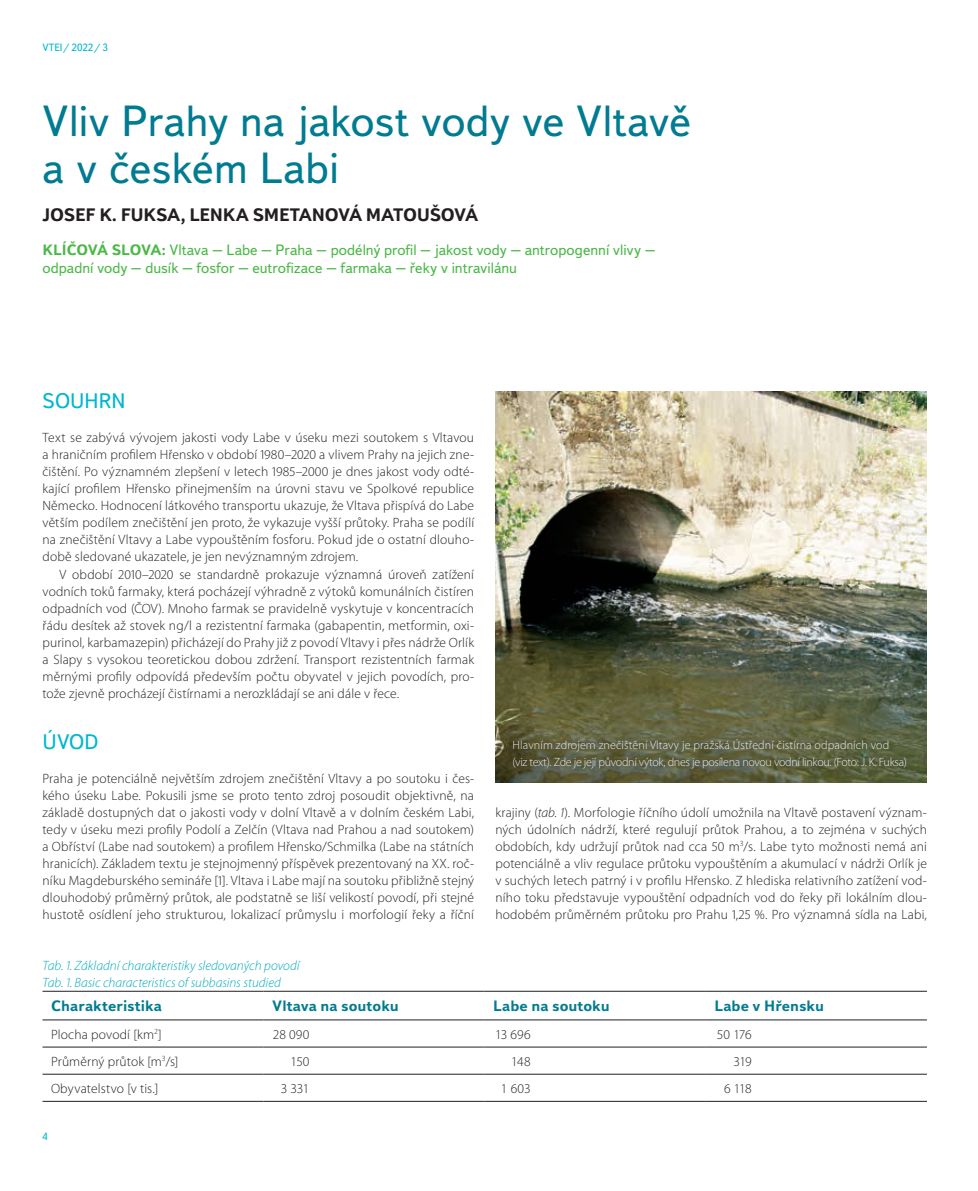
<style>
.page{position:relative;width:978px;height:1191px;background:#fff}
.page>*{position:absolute;margin:0;border:0;box-sizing:border-box;transform-origin:0 0}
.t1{font:43.5px/46.5px "Textbook New";letter-spacing:.005em;color:#007b91}
.t2{font:21px "Textbook New";letter-spacing:.005em;color:#00b7ce}
.t3{font:700 18px "Textbook New";letter-spacing:-.015em;color:#231f20}
.t4{font:15px/18px "Textbook New";color:#4cb848}
.t5{font:700 15px "Textbook New";color:#007b91}
.t6{font:300 13.5px/17px "Myriad Pro";letter-spacing:.01em;color:#231f20;text-align:justify}
.t7{font:italic 300 13.5px/17px "Myriad Pro";color:#00aabc}
.t8{font:300 12px/17px "Myriad Pro";color:#edeeed}
.t9{font:10.5px "Textbook New";color:#00b7ce}
.s1{font-weight:700}
.s2{font-style:italic}
</style>
<div class="page">
<svg style="left:43px;top:1020px;width:884px;height:81px"></svg>
<hr style="left:43px;top:1019px;width:221px;height:1px;background:#231f20">
<hr style="left:264px;top:1019px;width:221px;height:1px;background:#231f20">
<hr style="left:485px;top:1019px;width:221px;height:1px;background:#231f20">
<hr style="left:706px;top:1019px;width:221px;height:1px;background:#231f20">
<hr style="left:43px;top:1046px;width:221px;height:1px;background:#231f20">
<hr style="left:264px;top:1046px;width:221px;height:1px;background:#231f20">
<hr style="left:485px;top:1046px;width:221px;height:1px;background:#231f20">
<hr style="left:706px;top:1046px;width:221px;height:1px;background:#231f20">
<hr style="left:43px;top:1074px;width:221px;height:1px;background:#231f20">
<hr style="left:264px;top:1074px;width:221px;height:1px;background:#231f20">
<hr style="left:485px;top:1074px;width:221px;height:1px;background:#231f20">
<hr style="left:706px;top:1074px;width:221px;height:1px;background:#231f20">
<hr style="left:43px;top:991px;width:221px;height:1px;background:#231f20">
<hr style="left:264px;top:991px;width:221px;height:1px;background:#231f20">
<hr style="left:485px;top:991px;width:221px;height:1px;background:#231f20">
<hr style="left:706px;top:991px;width:221px;height:1px;background:#231f20">
<hr style="left:43px;top:1101px;width:221px;height:1px;background:#231f20">
<hr style="left:264px;top:1101px;width:221px;height:1px;background:#231f20">
<hr style="left:485px;top:1101px;width:221px;height:1px;background:#231f20">
<hr style="left:706px;top:1101px;width:221px;height:1px;background:#231f20">
<img style="left:495px;top:391px;width:432px;height:391px">
<div style="left:509px;top:734px;width:401px;height:38px;background:#231f20;opacity:.53"></div>
<p class="t9" style="left:43px;top:41px;width:67px">VTEI/ 2022/ 3</p>
<h1 class="t1" style="left:43px;top:98px;width:650px">Vliv Prahy na jakost vody ve Vltavě a v českém Labi</h1>
<h3 class="t3" style="left:43px;top:204px;width:437px">JOSEF K. FUKSA, LENKA SMETANOVÁ MATOUŠOVÁ</h3>
<p class="t4" style="left:43px;top:241px;width:615px"><span class="s1">KLÍČOVÁ SLOVA:</span> Vltava – Labe – Praha – podélný profil – jakost vody – antropogenní vlivy – odpadní vody – dusík – fosfor – eutrofizace – farmaka – řeky v intravilánu</p>
<h2 class="t2" style="left:43px;top:388px;width:84px">SOUHRN</h2>
<p class="t6" style="left:43px;top:429px;width:433px">Text se zabývá vývojem jakosti vody Labe v úseku mezi soutokem s Vltavou a hraničním profilem Hřensko v období 1980–2020 a vlivem Prahy na jejich zne&shy;čištění. Po významném zlepšení v letech 1985–2000 je dnes jakost vody odté&shy;kající profilem Hřensko přinejmenším na úrovni stavu ve Spolkové republice Německo. Hodnocení látkového transportu ukazuje, že Vltava přispívá do Labe větším podílem znečištění jen proto, že vykazuje vyšší průtoky. Praha se podílí na znečištění Vltavy a Labe vypouštěním fosforu. Pokud jde o ostatní dlouho&shy;době sledované ukazatele, je jen nevýznamným zdrojem.</p>
<p class="t6" style="left:43px;top:565px;width:433px;text-indent:17px">V období 2010–2020 se standardně prokazuje významná úroveň zatížení vodních toků farmaky, která pocházejí výhradně z výtoků komunálních čistíren odpadních vod (ČOV). Mnoho farmak se pravidelně vyskytuje v koncentracích řádu desítek až stovek ng/l a rezistentní farmaka (gabapentin, metformin, oxi&shy;purinol, karbamazepin) přicházejí do Prahy již z povodí Vltavy i přes nádrže Orlík a Slapy s vysokou teoretickou dobou zdržení. Transport rezistentních farmak měrnými profily odpovídá především počtu obyvatel v jejich povodích, pro&shy;tože zjevně procházejí čistírnami a nerozkládají se ani dále v řece.</p>
<h2 class="t2" style="left:43px;top:728px;width:57px">ÚVOD</h2>
<p class="t6" style="left:43px;top:769px;width:433px">Praha je potenciálně největším zdrojem znečištění Vltavy a po soutoku i čes&shy;kého úseku Labe. Pokusili jsme se proto tento zdroj posoudit objektivně, na základě dostupných dat o jakosti vody v dolní Vltavě a v dolním českém Labi, tedy v úseku mezi profily Podolí a Zelčín (Vltava nad Prahou a nad soutokem) a Obříství (Labe nad soutokem) a profilem Hřensko/Schmilka (Labe na státních hranicích). Základem textu je stejnojmenný příspěvek prezentovaný na XX. roč&shy;níku Magdeburského semináře [1]. Vltava i Labe mají na soutoku přibližně stejný dlouhodobý průměrný průtok, ale podstatně se liší velikostí povodí, při stejné hustotě osídlení jeho strukturou, lokalizací průmyslu i morfologií řeky a říční</p>
<p class="t8" style="left:512px;top:736px;width:396px">Hlavním zdrojem znečištění Vltavy je pražská Ústřední čistírna odpadních vod (viz text). Zde je její původní výtok, dnes je posílena novou vodní linkou. (Foto: J. K. Fuksa)</p>
<p class="t6" style="left:495px;top:803px;width:433px">krajiny (<span class="s2">tab. 1</span>). Morfologie říčního údolí umožnila na Vltavě postavení význam&shy;ných údolních nádrží, které regulují průtok Prahou, a to zejména v suchých obdobích, kdy udržují průtok nad cca 50 m<sup>3</sup>/s. Labe tyto možnosti nemá ani potenciálně a vliv regulace průtoku vypouštěním a akumulací v nádrži Orlík je v suchých letech patrný i v profilu Hřensko. Z hlediska relativního zatížení vod&shy;ního toku představuje vypouštění odpadních vod do řeky při lokálním dlou&shy;hodobém průměrném průtoku pro Prahu 1,25 %. Pro významná sídla na Labi,</p>
<p class="t7" style="left:43px;top:956px;width:259px">Tab. 1. Základní charakteristiky sledovaných povodí<br>Tab. 1. Basic characteristics of subbasins studied</p>
<p class="t5" style="left:51px;top:997px;width:112px">Charakteristika</p>
<p class="t5" style="left:272px;top:997px;width:128px">Vltava na soutoku</p>
<p class="t5" style="left:493px;top:997px;width:118px">Labe na soutoku</p>
<p class="t5" style="left:714px;top:997px;width:111px">Labe v Hřensku</p>
<p class="t6" style="left:51px;top:1025px;width:112px">Plocha povodí [km<sup>2</sup>]</p>
<p class="t6" style="left:273px;top:1025px;width:38px">28 090</p>
<p class="t6" style="left:495px;top:1025px;width:37px">13 696</p>
<p class="t6" style="left:717px;top:1025px;width:36px">50 176</p>
<p class="t6" style="left:51px;top:1052px;width:129px">Průměrný průtok [m<sup>3</sup>/s]</p>
<p class="t6" style="left:291px;top:1052px;width:20px">150</p>
<p class="t6" style="left:511px;top:1052px;width:21px">148</p>
<p class="t6" style="left:733px;top:1052px;width:20px">319</p>
<p class="t6" style="left:51px;top:1079px;width:109px">Obyvatelstvo [v tis.]</p>
<p class="t6" style="left:281px;top:1079px;width:30px">3 331</p>
<p class="t6" style="left:501px;top:1079px;width:31px">1 603</p>
<p class="t6" style="left:724px;top:1079px;width:29px">6 118</p>
<p class="t9" style="left:42px;top:1130px;width:7px">4</p>
</div>
